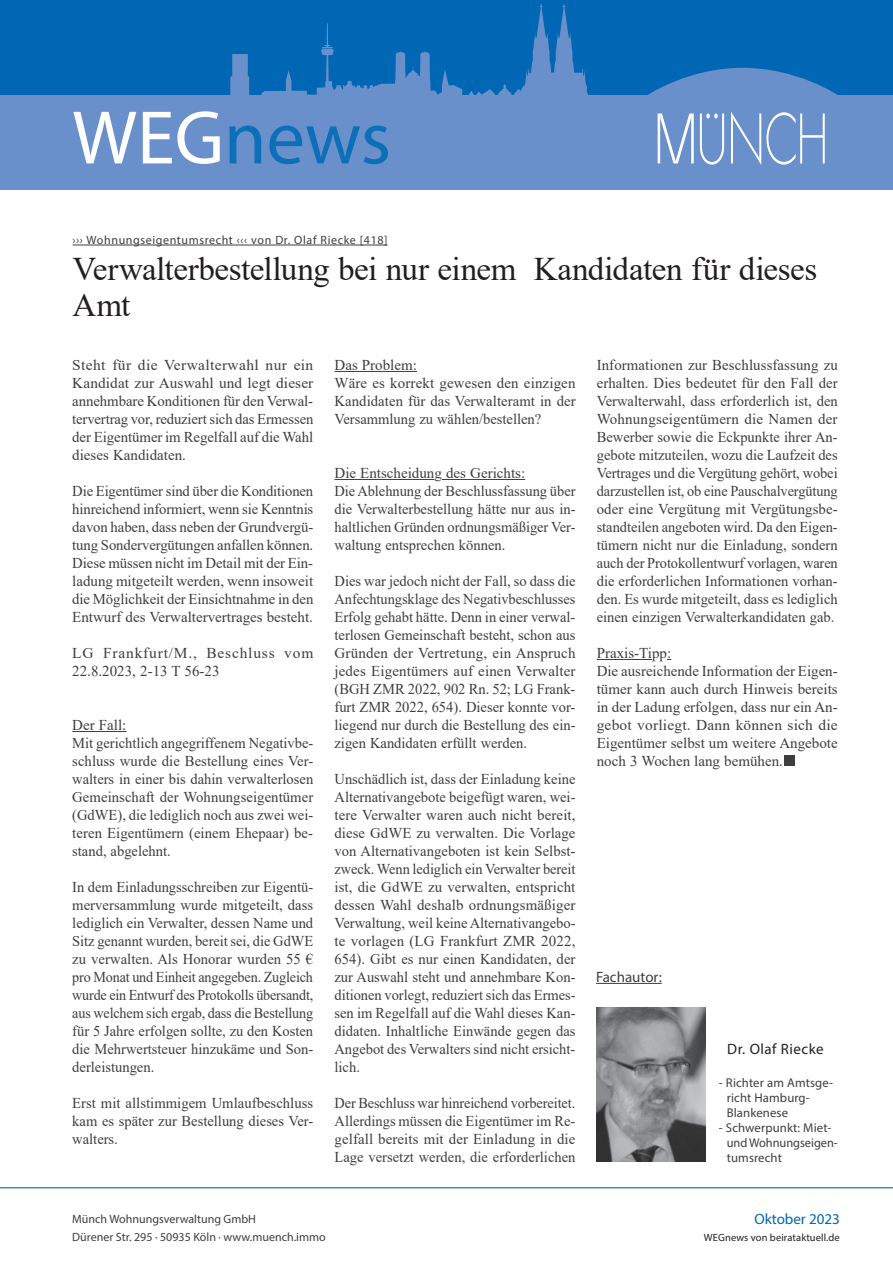
<style>
.page{position:relative;width:893px;height:1263px;background:#fff}
.page>*{position:absolute;margin:0;border:0;box-sizing:border-box;transform-origin:0 0}
.t1{font:76.5px "Myriad Pro";color:#0c6fb8}
.t2{font:33px/36px "Times New Roman";letter-spacing:-.01em;color:#231f20}
.t3{font:15px/18px "Times New Roman";color:#3e3e3f;text-align:justify}
.t4{font:15px/18px "Times New Roman";color:#3e3e3f;text-align:justify;scale:.95 1}
.t5{font:15px/18px "Times New Roman";letter-spacing:.05em;color:#3e3e3f}
.t6{font:15px "Myriad Pro";letter-spacing:.03em;color:#231f20}
.t7{font:15px "Myriad Pro";color:#0166b3}
.t8{font:15px "Myriad Pro";color:#3e3e3f}
.t9{font:12.75px/15px "Myriad Pro";letter-spacing:.01em;color:#3e3e3f}
.t10{font:12px "Myriad Pro";color:#3e3e3f}
.t11{font:12px "Myriad Pro";letter-spacing:.05em;color:#3e3e3f}
.t12{font:10.5px "Myriad Pro";letter-spacing:.01em;color:#231f20}
.s1{color:#fff}
</style>
<div class="page">
<div style="left:0;top:95px;width:893px;height:95px;background:#6990ca"></div>
<hr style="left:0;top:1187px;width:893px;height:1px;background:#0166b3">
<div style="left:0;top:0;width:893px;height:95px;background:#0166b3"></div>
<svg style="left:221px;top:4px;width:372px;height:141px"></svg>
<svg style="left:648px;top:68px;width:189px;height:122px;background:#6b94cc"></svg>
<img style="left:596px;top:1007px;width:110px;height:155px">
<hr style="left:596px;top:983px;width:66px;height:1px;background:#3e3e3f">
<hr style="left:72px;top:731px;width:54px;height:1px;background:#3e3e3f">
<hr style="left:334px;top:371px;width:83px;height:1px;background:#3e3e3f">
<hr style="left:334px;top:479px;width:100px;height:1px;background:#3e3e3f">
<hr style="left:442px;top:479px;width:83px;height:1px;background:#3e3e3f">
<hr style="left:73px;top:245px;width:315px;height:1px;background:#3e3e3f">
<hr style="left:597px;top:659px;width:55px;height:1px;background:#3e3e3f">
<div style="left:784px;top:755px;width:11px;height:11px;background:#3e3e3f"></div>
<h1 class="t1" style="left:72px;top:91px;width:320px"><span class="s1">WEG</span>news</h1>
<p class="t11" style="left:73px;top:232px;width:316px">››› Wohnungseigentumsrecht ‹‹‹ von Dr. Olaf Riecke [418]</p>
<h2 class="t2" style="left:72px;top:250px;width:746px">Verwalterbestellung bei nur einem Kandidaten für dieses<br>Amt</h2>
<p class="t3" style="left:72px;top:355px;width:243px">Steht für die Verwalterwahl nur ein Kandidat zur Auswahl und legt dieser annehmbare Konditionen für den Verwal&shy;tervertrag vor, reduziert sich das Ermessen der Eigentümer im Regelfall auf die Wahl dieses Kandidaten.</p>
<p class="t3" style="left:72px;top:481px;width:243px">Die Eigentümer sind über die Konditionen hinreichend informiert, wenn sie Kenntnis davon haben, dass neben der Grundvergü&shy;tung Sondervergütungen anfallen können.<br>Diese müssen nicht im Detail mit der Ein&shy;ladung mitgeteilt werden, wenn insoweit die Möglichkeit der Einsichtnahme in den Entwurf des Verwaltervertrages besteht.</p>
<p class="t5" style="left:72px;top:643px;width:243px">LG Frankfurt/M., Beschluss vom<br>22.8.2023, 2-13 T 56-23</p>
<p class="t3" style="left:72px;top:715px;width:243px;text-align:left">Der Fall:<br>Mit gerichtlich angegriffenem Negativbe&shy;schluss wurde die Bestellung eines Ver&shy;walters in einer bis dahin verwalterlosen Gemeinschaft der Wohnungseigentümer (GdWE), die lediglich noch aus zwei wei&shy;teren Eigentümern (einem Ehepaar) be&shy;stand, abgelehnt.</p>
<p class="t3" style="left:72px;top:877px;width:243px">In dem Einladungsschreiben zur Eigentü&shy;merversammlung wurde mitgeteilt, dass lediglich ein Verwalter, dessen Name und Sitz genannt wurden, bereit sei, die GdWE zu verwalten. Als Honorar wurden 55 € pro Monat und Einheit angegeben. Zugleich wurde ein Entwurf des Protokolls übersandt, aus welchem sich ergab, dass die Bestellung für 5 Jahre erfolgen sollte, zu den Kosten die Mehrwertsteuer hinzukäme und Son&shy;derleistungen.</p>
<p class="t3" style="left:72px;top:1093px;width:242px">Erst mit allstimmigem Umlaufbeschluss kam es später zur Bestellung dieses Ver&shy;walters.</p>
<p class="t3" style="left:334px;top:355px;width:243px;text-align:left">Das Problem:<br>Wäre es korrekt gewesen den einzigen<br>Kandidaten für das Verwalteramt in der<br>Versammlung zu wählen/bestellen?</p>
<p class="t3" style="left:334px;top:463px;width:243px;text-align:left">Die Entscheidung des Gerichts:<br>Die Ablehnung der Beschlussfassung über die Verwalterbestellung hätte nur aus in&shy;haltlichen Gründen ordnungsmäßiger Ver&shy;waltung entsprechen können.</p>
<p class="t3" style="left:334px;top:571px;width:243px">Dies war jedoch nicht der Fall, so dass die Anfechtungsklage des Negativbeschlusses Erfolg gehabt hätte. Denn in einer verwal&shy;terlosen Gemeinschaft besteht, schon aus Gründen der Vertretung, ein Anspruch jedes Eigentümers auf einen Verwalter (BGH ZMR 2022, 902 Rn. 52; LG Frank&shy;furt ZMR 2022, 654). Dieser konnte vor&shy;liegend nur durch die Bestellung des ein&shy;zigen Kandidaten erfüllt werden.</p>
<p class="t3" style="left:334px;top:769px;width:243px">Unschädlich ist, dass der Einladung keine Alternativangebote beigefügt waren, wei&shy;tere Verwalter waren auch nicht bereit, diese GdWE zu verwalten. Die Vorlage von Alternativangeboten ist kein Selbst&shy;zweck. Wenn lediglich ein Verwalter bereit ist, die GdWE zu verwalten, entspricht dessen Wahl deshalb ordnungsmäßiger Verwaltung, weil keine Alternativangebo&shy;te vorlagen (LG Frankfurt ZMR 2022, 654). Gibt es nur einen Kandidaten, der zur Auswahl steht und annehmbare Kon&shy;ditionen vorlegt, reduziert sich das Ermes&shy;sen im Regelfall auf die Wahl dieses Kan&shy;didaten. Inhaltliche Einwände gegen das Angebot des Verwalters sind nicht ersicht&shy;lich.</p>
<p class="t4" style="left:334px;top:1093px;width:255px">Der Beschluss war hinreichend vorbereitet.<br>Allerdings müssen die Eigentümer im Re&shy;gelfall bereits mit der Einladung in die Lage versetzt werden, die erforderlichen</p>
<p class="t3" style="left:597px;top:355px;width:243px">Informationen zur Beschlussfassung zu erhalten. Dies bedeutet für den Fall der Verwalterwahl, dass erforderlich ist, den Wohnungseigentümern die Namen der Bewerber sowie die Eckpunkte ihrer An&shy;gebote mitzuteilen, wozu die Laufzeit des Vertrages und die Vergütung gehört, wobei darzustellen ist, ob eine Pauschalvergütung oder eine Vergütung mit Vergütungsbe&shy;standteilen angeboten wird. Da den Eigen&shy;tümern nicht nur die Einladung, sondern auch der Protokollentwurf vorlagen, waren die erforderlichen Informationen vorhan&shy;den. Es wurde mitgeteilt, dass es lediglich einen einzigen Verwalterkandidaten gab.</p>
<p class="t3" style="left:597px;top:643px;width:242px;text-align:left">Praxis-Tipp:<br>Die ausreichende Information der Eigen&shy;tümer kann auch durch Hinweis bereits in der Ladung erfolgen, dass nur ein An&shy;gebot vorliegt. Dann können sich die Eigentümer selbst um weitere Angebote noch 3 Wochen lang bemühen.</p>
<p class="t8" style="left:596px;top:967px;width:67px">Fachautor:</p>
<p class="t6" style="left:727px;top:1039px;width:98px">Dr. Olaf Riecke</p>
<p class="t9" style="left:727px;top:1075px;width:108px;text-indent:-8px">- Richter am Amtsge&shy;richt Hamburg-<br>Blankenese</p>
<p class="t9" style="left:727px;top:1120px;width:112px;text-indent:-8px">- Schwerpunkt: Miet&shy;und Wohnungseigen&shy;tumsrecht</p>
<p class="t10" style="left:72px;top:1212px;width:185px">Münch Wohnungsverwaltung GmbH</p>
<p class="t7" style="left:754px;top:1209px;width:87px">Oktober 2023</p>
<p class="t10" style="left:72px;top:1230px;width:255px">Dürener Str. 295 · 50935 Köln · www.muench.immo</p>
<p class="t12" style="left:704px;top:1231px;width:137px">WEGnews von beirataktuell.de</p>
</div>
